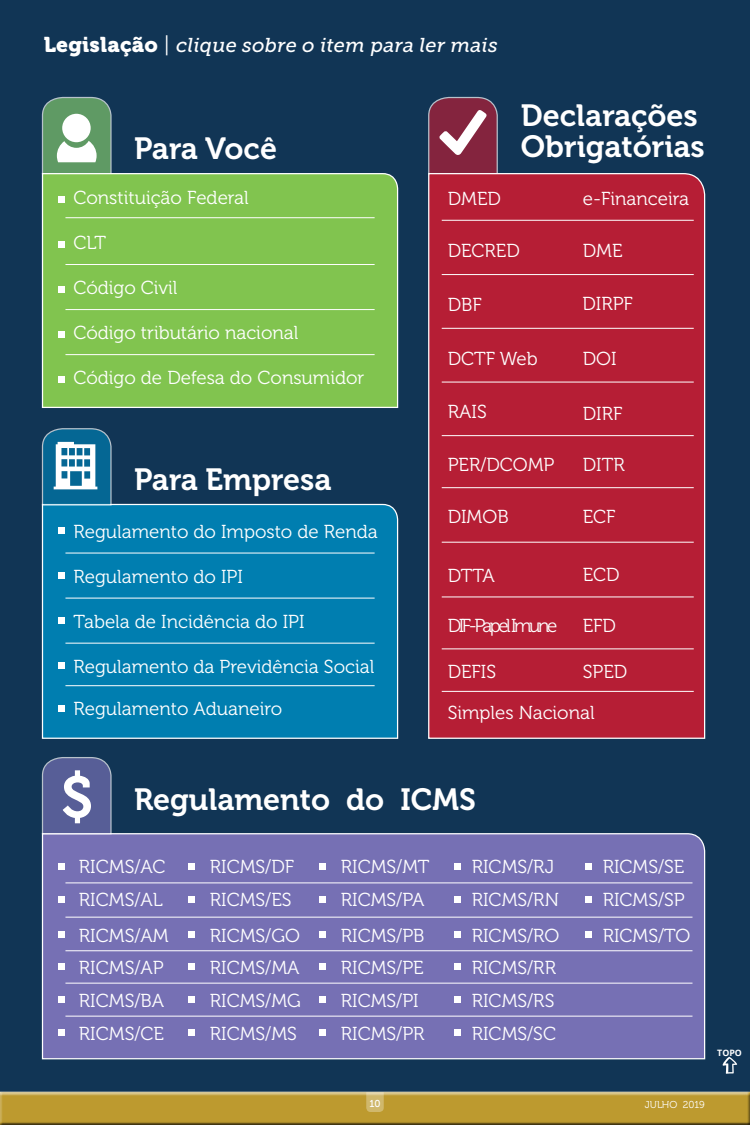
<style>
.page{position:relative;width:750px;height:1125px;background:#fff}
.page>*{position:absolute;margin:0;border:0;box-sizing:border-box;transform-origin:0 0}
.t1{font:30.62px/31.2px "Museo 700";color:#fff}
.t2{font:italic 20px "Museo Slab 500";letter-spacing:.01em;color:#fff}
.t3{font:18.75px "Museo 300";color:#fff}
.t4{font:18.75px "Museo 300";letter-spacing:-.13em;color:#fff}
.t5{font:18.75px "Museo 300";color:#f7ffff}
.t6{font:10px "Museo 300";letter-spacing:-.005em;color:#fff}
.t7{font:10px "Museo 500";color:#fff}
.t8{font:700 8.75px "Open Sans";color:#fff}
.s1{font-family:"Museo 900";font-style:normal;font-size:21.25px}
.s2{font-family:"Museo 300";font-style:normal;font-size:21.25px}
.s3{font-size:58.12px}
</style>
<div class="page">
<div style="left:0;top:0;width:750px;height:1092px;background:#113555"></div>
<div style="left:0;top:1089px;width:750px;height:36px;background:#000;opacity:.75"></div>
<div style="left:428px;top:173px;width:278px;height:566px;background:#b61e35"></div>
<svg style="left:428px;top:96px;width:70px;height:79px;background:#924a5f"></svg>
<hr style="left:442px;top:220px;width:252px;height:1px;background:#fff">
<hr style="left:442px;top:274px;width:252px;height:1px;background:#fff">
<hr style="left:442px;top:328px;width:252px;height:1px;background:#fff">
<hr style="left:442px;top:382px;width:252px;height:1px;background:#fff">
<hr style="left:442px;top:435px;width:252px;height:1px;background:#fff">
<hr style="left:442px;top:487px;width:252px;height:1px;background:#fff">
<hr style="left:442px;top:542px;width:252px;height:1px;background:#fff">
<hr style="left:442px;top:597px;width:252px;height:1px;background:#fff">
<hr style="left:442px;top:649px;width:252px;height:1px;background:#fff">
<hr style="left:442px;top:691px;width:252px;height:1px;background:#fff">
<div style="left:41px;top:833px;width:665px;height:227px;background:#7670b4"></div>
<svg style="left:41px;top:757px;width:71px;height:78px;background:#5b6398"></svg>
<div style="left:58px;top:863px;width:6px;height:7px;background:#fff"></div>
<div style="left:188px;top:863px;width:6px;height:7px;background:#fff"></div>
<div style="left:319px;top:863px;width:7px;height:7px;background:#fff"></div>
<div style="left:455px;top:863px;width:6px;height:7px;background:#fff"></div>
<div style="left:586px;top:863px;width:6px;height:7px;background:#fff"></div>
<div style="left:58px;top:896px;width:6px;height:7px;background:#fff"></div>
<div style="left:188px;top:896px;width:6px;height:7px;background:#fff"></div>
<div style="left:319px;top:896px;width:7px;height:7px;background:#fff"></div>
<div style="left:455px;top:896px;width:6px;height:7px;background:#fff"></div>
<div style="left:586px;top:896px;width:6px;height:7px;background:#fff"></div>
<svg style="left:58px;top:932px;width:6px;height:6px"></svg>
<svg style="left:188px;top:932px;width:6px;height:6px"></svg>
<div style="left:319px;top:932px;width:7px;height:6px;background:#fff"></div>
<svg style="left:455px;top:932px;width:6px;height:6px"></svg>
<svg style="left:586px;top:932px;width:6px;height:6px"></svg>
<svg style="left:58px;top:964px;width:6px;height:6px"></svg>
<svg style="left:188px;top:964px;width:6px;height:6px"></svg>
<div style="left:319px;top:964px;width:7px;height:6px;background:#fff"></div>
<svg style="left:455px;top:964px;width:6px;height:6px"></svg>
<svg style="left:58px;top:997px;width:6px;height:6px"></svg>
<svg style="left:188px;top:997px;width:6px;height:6px"></svg>
<div style="left:319px;top:997px;width:7px;height:6px;background:#fff"></div>
<svg style="left:455px;top:997px;width:6px;height:6px"></svg>
<svg style="left:58px;top:1030px;width:6px;height:6px"></svg>
<svg style="left:188px;top:1030px;width:6px;height:6px"></svg>
<div style="left:319px;top:1030px;width:7px;height:6px;background:#fff"></div>
<svg style="left:455px;top:1030px;width:6px;height:6px"></svg>
<hr style="left:65px;top:883px;width:628px;height:1px;background:#fff">
<hr style="left:65px;top:917px;width:628px;height:1px;background:#fff">
<hr style="left:65px;top:950px;width:628px;height:1px;background:#fff">
<hr style="left:65px;top:983px;width:628px;height:1px;background:#fff">
<hr style="left:65px;top:1016px;width:628px;height:1px;background:#fff">
<div style="left:41px;top:503px;width:358px;height:236px;background:#007eb0"></div>
<svg style="left:41px;top:428px;width:71px;height:78px;background:#498dad"></svg>
<div style="left:58px;top:527px;width:6px;height:7px;background:#fff"></div>
<div style="left:58px;top:572px;width:6px;height:7px;background:#fff"></div>
<div style="left:58px;top:617px;width:6px;height:7px;background:#fff"></div>
<svg style="left:58px;top:663px;width:6px;height:6px"></svg>
<svg style="left:58px;top:705px;width:6px;height:6px"></svg>
<hr style="left:65px;top:553px;width:310px;height:1px;background:#fff">
<hr style="left:65px;top:598px;width:310px;height:1px;background:#fff">
<hr style="left:65px;top:643px;width:310px;height:1px;background:#fff">
<hr style="left:65px;top:685px;width:310px;height:1px;background:#fff">
<svg style="left:41px;top:96px;width:71px;height:76px;background:#84ad8c"></svg>
<div style="left:41px;top:172px;width:358px;height:236px;background:#81c44f"></div>
<svg style="left:58px;top:196px;width:6px;height:6px"></svg>
<svg style="left:58px;top:241px;width:6px;height:6px"></svg>
<svg style="left:58px;top:286px;width:6px;height:6px"></svg>
<svg style="left:58px;top:331px;width:6px;height:6px"></svg>
<div style="left:58px;top:376px;width:6px;height:7px;background:#fff"></div>
<hr style="left:65px;top:217px;width:310px;height:1px;background:#fff">
<hr style="left:65px;top:264px;width:310px;height:1px;background:#fff">
<hr style="left:65px;top:309px;width:310px;height:1px;background:#fff">
<hr style="left:65px;top:354px;width:310px;height:1px;background:#fff">
<svg style="left:366px;top:1092px;width:18px;height:20px"></svg>
<svg style="left:723px;top:1057px;width:14px;height:17px"></svg>
<p class="t2" style="left:44px;top:34px;width:455px"><span class="s1">Legislação</span> <span class="s2">|</span> clique sobre o item para ler mais</p>
<h1 class="t1" style="left:134px;top:133px;width:144px">Para Você</h1>
<p class="t3" style="left:73px;top:187px;width:177px">Constituição Federal</p>
<p class="t3" style="left:73px;top:232px;width:34px">CLT</p>
<p class="t3" style="left:73px;top:278px;width:106px">Código Civil</p>
<p class="t3" style="left:73px;top:323px;width:227px">Código tributário nacional</p>
<p class="t3" style="left:73px;top:368px;width:293px">Código de Defesa do Consumidor</p>
<h1 class="t1" style="left:134px;top:464px;width:199px">Para Empresa</h1>
<p class="t3" style="left:74px;top:521px;width:306px">Regulamento do Imposto de Renda</p>
<p class="t3" style="left:74px;top:566px;width:171px">Regulamento do IPI</p>
<p class="t3" style="left:74px;top:611px;width:232px">Tabela de Incidência do IPI</p>
<p class="t3" style="left:74px;top:656px;width:302px">Regulamento da Previdência Social</p>
<p class="t3" style="left:74px;top:699px;width:210px">Regulamento Aduaneiro</p>
<h1 class="t1" style="left:521px;top:100px;width:185px">Declarações<br>Obrigatórias</h1>
<p class="t3" style="left:448px;top:188px;width:55px">DMED</p>
<p class="t3" style="left:583px;top:188px;width:108px">e-Financeira</p>
<p class="t3" style="left:448px;top:241px;width:74px">DECRED</p>
<p class="t3" style="left:583px;top:241px;width:41px">DME</p>
<p class="t3" style="left:448px;top:294px;width:36px">DBF</p>
<p class="t3" style="left:582px;top:294px;width:52px">DIRPF</p>
<p class="t3" style="left:448px;top:348px;width:92px">DCTF Web</p>
<p class="t3" style="left:583px;top:348px;width:35px">DOI</p>
<p class="t3" style="left:448px;top:402px;width:41px">RAIS</p>
<p class="t3" style="left:583px;top:403px;width:41px">DIRF</p>
<p class="t3" style="left:448px;top:454px;width:108px">PER/DCOMP</p>
<p class="t5" style="left:583px;top:454px;width:43px">DITR</p>
<p class="t3" style="left:448px;top:507px;width:62px">DIMOB</p>
<p class="t3" style="left:583px;top:507px;width:34px">ECF</p>
<p class="t3" style="left:448px;top:566px;width:48px">DTTA</p>
<p class="t3" style="left:583px;top:564px;width:38px">ECD</p>
<p class="t4" style="left:448px;top:616px;width:111px">DIF-PapelImune</p>
<p class="t3" style="left:583px;top:616px;width:35px">EFD</p>
<p class="t3" style="left:583px;top:661px;width:46px">SPED</p>
<p class="t3" style="left:448px;top:661px;width:50px">DEFIS</p>
<p class="t3" style="left:448px;top:702px;width:148px">Simples Nacional</p>
<h1 class="t1" style="left:60px;top:784px;width:417px"><span class="s3">$</span> Regulamento do ICMS</h1>
<p class="t3" style="left:79px;top:857px;width:88px">RICMS/AC</p>
<p class="t3" style="left:210px;top:857px;width:86px">RICMS/DF</p>
<p class="t3" style="left:341px;top:857px;width:90px">RICMS/MT</p>
<p class="t3" style="left:472px;top:857px;width:84px">RICMS/RJ</p>
<p class="t3" style="left:603px;top:857px;width:83px">RICMS/SE</p>
<p class="t3" style="left:79px;top:890px;width:85px">RICMS/AL</p>
<p class="t3" style="left:210px;top:890px;width:83px">RICMS/ES</p>
<p class="t3" style="left:341px;top:890px;width:85px">RICMS/PA</p>
<p class="t3" style="left:472px;top:890px;width:89px">RICMS/RN</p>
<p class="t3" style="left:603px;top:890px;width:84px">RICMS/SP</p>
<p class="t3" style="left:79px;top:925px;width:91px">RICMS/AM</p>
<p class="t3" style="left:210px;top:925px;width:92px">RICMS/GO</p>
<p class="t3" style="left:341px;top:925px;width:85px">RICMS/PB</p>
<p class="t3" style="left:472px;top:925px;width:89px">RICMS/RO</p>
<p class="t3" style="left:603px;top:925px;width:89px">RICMS/TO</p>
<p class="t3" style="left:79px;top:957px;width:86px">RICMS/AP</p>
<p class="t3" style="left:210px;top:957px;width:91px">RICMS/MA</p>
<p class="t3" style="left:341px;top:957px;width:84px">RICMS/PE</p>
<p class="t3" style="left:472px;top:957px;width:86px">RICMS/RR</p>
<p class="t3" style="left:79px;top:990px;width:87px">RICMS/BA</p>
<p class="t3" style="left:210px;top:990px;width:93px">RICMS/MG</p>
<p class="t3" style="left:341px;top:990px;width:79px">RICMS/PI</p>
<p class="t3" style="left:472px;top:990px;width:84px">RICMS/RS</p>
<p class="t3" style="left:79px;top:1023px;width:86px">RICMS/CE</p>
<p class="t3" style="left:210px;top:1023px;width:89px">RICMS/MS</p>
<p class="t3" style="left:341px;top:1023px;width:85px">RICMS/PR</p>
<p class="t3" style="left:472px;top:1023px;width:86px">RICMS/SC</p>
<p class="t8" style="left:717px;top:1046px;width:26px">TOPO</p>
<p class="t7" style="left:370px;top:1099px;width:12px">10</p>
<p class="t6" style="left:645px;top:1100px;width:61px">JULHO 2019</p>
</div>
